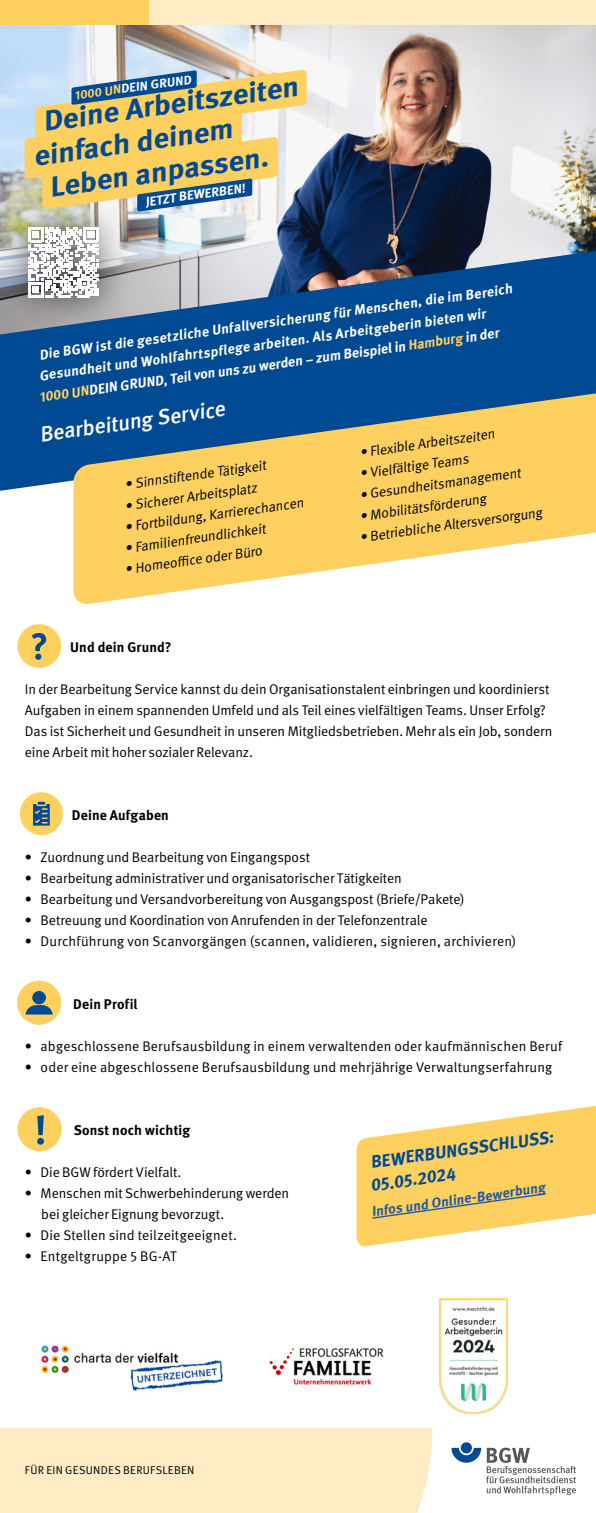
<style>
.page{position:relative;width:596px;height:1513px;background:#fff}
.page>*{position:absolute;margin:0;border:0;box-sizing:border-box;transform-origin:0 0}
.t1{font:700 28.53px "DGUV Meta";color:#004993;scale:1.08 1}
.t2{font:500 21.7px "DGUV Meta";color:#fff}
.t3{font:700 17.5px/22.8px "DGUV Meta";color:#004993}
.t4{font:14px/21px "DGUV Meta";letter-spacing:-.005em;color:#000}
.t5{font:700 14px/21px "DGUV Meta";color:#fff}
.t6{font:700 14px "DGUV Meta";letter-spacing:.01em;color:#000}
.t7{font:700 14px "DGUV Meta";color:#245a9c}
.t8{font:14px "DGUV Meta";letter-spacing:.015em;color:#000}
.t9{font:700 12.95px "DGUV Meta";color:#fff;scale:1.04 1}
.t10{font:700 12.6px "DGUV Meta";color:#fff;scale:1.04 1}
.t11{font:11.38px "DGUV Meta";letter-spacing:.025em;color:#000}
.s1{color:#fed060}
</style>
<div class="page">
<img style="left:0;top:25px;width:595px;height:214px">
<svg style="left:0;top:195px;width:131px;height:44px;background:#bebfae"></svg>
<svg style="left:28px;top:227px;width:70px;height:12px"></svg>
<svg style="left:0;top:239px;width:595px;height:252px;background:#36679a"></svg>
<svg style="left:73px;top:383px;width:522px;height:221px;fill:#fed060"></svg>
<svg style="left:356px;top:1106px;width:239px;height:141px;fill:#fed060"></svg>
<svg style="left:371px;top:1192px;width:175px;height:28px;background:#f3ca62"></svg>
<svg style="left:25px;top:69px;width:281px;height:143px;background:#dac68b"></svg>
<img style="left:269px;top:1348px;width:115px;height:37px">
<img style="left:41px;top:1343px;width:182px;height:48px">
<div style="left:0;top:1428px;width:456px;height:85px;background:#ffecc5"></div>
<svg style="left:417px;top:1428px;width:159px;height:85px"></svg>
<div style="left:149px;top:0;width:446px;height:25px;background:#ffecc5"></div>
<div style="left:0;top:0;width:149px;height:25px;background:#fed060"></div>
<div style="left:17px;top:981px;width:44px;height:44px;background:#fed060;border-radius:50%"></div>
<div style="left:32px;top:991px;width:14px;height:13px;background:#004993;border-radius:50%"></div>
<svg style="left:25px;top:1005px;width:28px;height:10px"></svg>
<div style="left:20px;top:792px;width:43px;height:43px;background:#fed060;border-radius:50%"></div>
<svg style="left:33px;top:802px;width:17px;height:24px"></svg>
<div style="left:17px;top:1107px;width:45px;height:44px;background:#fed060;border-radius:50%"></div>
<svg style="left:37px;top:1115px;width:7px;height:30px"></svg>
<div style="left:17px;top:624px;width:44px;height:44px;background:#fed060;border-radius:50%"></div>
<svg style="left:32px;top:633px;width:14px;height:27px"></svg>
<img style="left:439px;top:1298px;width:68px;height:116px">
<p class="t10" style="left:73px;top:88px;width:115px;rotate:-8deg"><span class="s1">1000 UN</span>DEIN GRUND</p>
<h1 class="t1" style="left:41px;top:105px;width:239px;rotate:-8deg">Deine Arbeitszeiten</h1>
<h1 class="t1" style="left:31px;top:139px;width:187px;rotate:-8deg">einfach deinem</h1>
<h1 class="t1" style="left:47px;top:170px;width:205px;rotate:-8deg">Leben anpassen.</h1>
<p class="t9" style="left:144px;top:194px;width:98px;rotate:-8deg">JETZT BEWERBEN!</p>
<p class="t5" style="left:32px;top:346px;width:484px;text-indent:6px;rotate:-8deg">Die BGW ist die gesetzliche Unfallversicherung für Menschen, die im Bereich<br>Gesundheit und Wohlfahrtspflege arbeiten. Als Arbeitgeberin bieten wir<br><span class="s1">1000 UN</span>DEIN GRUND, Teil von uns zu werden – zum Beispiel in <span class="s1">Hamburg</span> in der</p>
<h2 class="t2" style="left:38px;top:422px;width:188px;rotate:-8deg">Bearbeitung Service</h2>
<p class="t4" style="left:124px;top:474px;width:143px;rotate:-8deg">• Sinnstift ende Tätigkeit</p>
<p class="t4" style="left:358px;top:442px;width:137px;rotate:-8deg">• Flexible Arbeitszeiten</p>
<p class="t4" style="left:358px;top:464px;width:111px;rotate:-8deg">• Vielfältige Teams</p>
<p class="t4" style="left:358px;top:485px;width:164px;rotate:-8deg">• Gesundheitsmanagement</p>
<p class="t4" style="left:358px;top:506px;width:129px;rotate:-8deg">• Mobilitätsförderung</p>
<p class="t4" style="left:124px;top:496px;width:134px;rotate:-8deg">• Sicherer Arbeitsplatz</p>
<p class="t4" style="left:124px;top:517px;width:181px;rotate:-8deg">• Fortbildung, Karrierechancen</p>
<p class="t4" style="left:358px;top:527px;width:185px;rotate:-8deg">• Betriebliche Altersversorgung</p>
<p class="t4" style="left:124px;top:538px;width:143px;rotate:-8deg">• Familienfreundlichkeit</p>
<p class="t4" style="left:124px;top:559px;width:139px;rotate:-8deg">• Homeoffi ce oder Büro</p>
<p class="t6" style="left:70px;top:639px;width:103px">Und dein Grund?</p>
<p class="t4" style="left:25px;top:679px;width:529px">In der Bearbeitung Service kannst du dein Organisationstalent einbringen und koordinierst Aufgaben in einem spannenden Umfeld und als Teil eines vielfältigen Teams. Unser Erfolg?<br>Das ist Sicherheit und Gesundheit in unseren Mitgliedsbetrieben. Mehr als ein Job, sondern eine Arbeit mit hoher sozialer Relevanz.</p>
<p class="t6" style="left:72px;top:807px;width:98px">Deine Aufgaben</p>
<p class="t4" style="left:25px;top:847px;width:286px">• Zuordnung und Bearbeitung von Eingangspost</p>
<p class="t4" style="left:25px;top:868px;width:378px">• Bearbeitung administrativer und organisatorischer Tätigkeiten</p>
<p class="t4" style="left:25px;top:889px;width:441px">• Bearbeitung und Versandvorbereitung von Ausgangspost (Briefe/Pakete)</p>
<p class="t4" style="left:25px;top:910px;width:404px">• Betreuung und Koordination von Anrufenden in der Telefonzentrale</p>
<p class="t4" style="left:25px;top:931px;width:492px">• Durchführung von Scanvorgängen (scannen, validieren, signieren, archivieren)</p>
<p class="t6" style="left:73px;top:996px;width:66px">Dein Profil</p>
<p class="t4" style="left:25px;top:1036px;width:538px">• abgeschlossene Berufsausbildung in einem verwaltenden oder kaufmännischen Beruf</p>
<p class="t4" style="left:25px;top:1057px;width:528px">• oder eine abgeschlossene Berufsausbildung und mehrjährige Verwaltungserfahrung</p>
<p class="t6" style="left:74px;top:1122px;width:118px">Sonst noch wichtig</p>
<p class="t4" style="left:25px;top:1162px;width:158px">• Die BGW fördert Vielfalt.</p>
<p class="t4" style="left:41px;top:1183px;width:249px;text-indent:-16px">• Menschen mit Schwerbehinderung werden bei gleicher Eignung bevorzugt.</p>
<p class="t4" style="left:25px;top:1225px;width:213px">• Die Stellen sind teilzeitgeeignet.</p>
<p class="t8" style="left:25px;top:1248px;width:153px">• Entgeltgruppe 5 BG-AT</p>
<p class="t11" style="left:25px;top:1464px;width:171px">FÜR EIN GESUNDES BERUFSLEBEN</p>
<p class="t3" style="left:365px;top:1152px;width:189px;rotate:-8deg">BEWERBUNGSSCHLUSS:<br>05.05.2024</p>
<p class="t7" style="left:370px;top:1203px;width:176px;rotate:-8deg">Infos und Online-Bewerbung</p>
</div>
